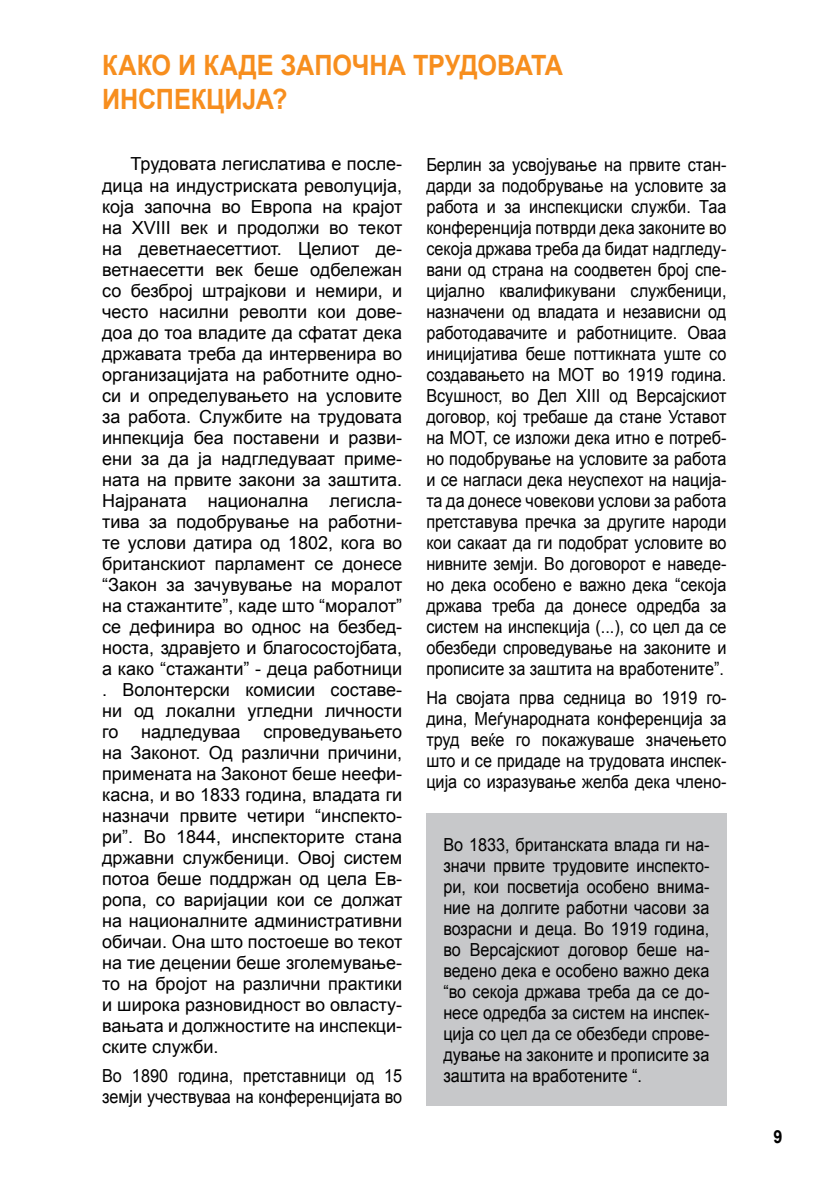
<style>
.page{position:relative;width:840px;height:1191px;background:#fff}
.page>*{position:absolute;margin:0;border:0;box-sizing:border-box;transform-origin:0 0}
.t1{font:700 28px/33.6px "Arial";letter-spacing:-.005em;color:#f78e1e;scale:.9 1}
.t2{font:18px/21px "Arial";color:#000;text-align:justify;scale:.9 1}
.t3{font:18px/21px "Arial";color:#000;text-align:justify}
.t4{font:700 18px "Arial";color:#000;scale:.9 1}
</style>
<div class="page">
<div style="left:426px;top:814px;width:300px;height:292px;background:#c7c8ca"></div>
<h1 class="t1" style="left:102px;top:50px;width:513px">Како и каде започна трудовата инспекција?</h1>
<p class="t3" style="left:102px;top:154px;width:301px;text-indent:28px">Трудовата легислатива е после&shy;дица на индустриската револуција, која започна во Европа на крајот на XVIII век и продолжи во текот на деветнаесеттиот. Целиот де&shy;ветнаесетти век беше одбележан со безброј штрајкови и немири, и често насилни револти кои дове&shy;доа до тоа владите да сфатат дека државата треба да интервенира во организацијата на работните одно&shy;си и определувањето на условите за работа. Службите на трудовата инпекција беа поставени и разви&shy;ени за да ја надгледуваат приме&shy;ната на првите закони за заштита.<br>Најраната национална легисла&shy;тива за подобрување на работни&shy;те услови датира од 1802, кога во британскиот парламент се донесе “Закон за зачувување на моралот на стажантите”, каде што “моралот” се дефинира во однос на безбед&shy;носта, здравјето и благосостојбата, а како “стажанти” - деца работници . Волонтерски комисии составе&shy;ни од локални угледни личности го</p>
<p class="t3" style="left:102px;top:721px;width:301px;text-indent:161px">спроведувањето на Законот. Од различни причини, примената на Законот беше неефи&shy;касна, и во 1833 година, владата ги назначи првите четири “инспекто&shy;ри”. Во 1844, инспекторите стана државни службеници. Овој систем потоа беше поддржан од цела Ев&shy;ропа, со варијации кои се должат на националните административни обичаи. Она што постоеше во текот на тие децении беше зголемување&shy;то на бројот на различни практики и широка разновидност во овласту&shy;вањата и должностите на инспекци&shy;ските служби.</p>
<p class="t2" style="left:102px;top:1065px;width:335px">Во 1890 година, претставници од 15 земји учествуваа на конференцијата во</p>
<p class="t3" style="left:141px;top:721px;width:101px">надледуваа</p>
<p class="t2" style="left:426px;top:154px;width:335px">Берлин за усвојување на првите стан&shy;дарди за подобрување на условите за работа и за инспекциски служби. Таа конференција потврди дека законите во секоја држава треба да бидат надгледу&shy;вани од страна на соодветен број спе&shy;цијално квалификувани службеници, назначени од владата и независни од работодавачите и работниците. Оваа иницијатива беше поттикната уште со создавањето на МОТ во 1919 година.<br>Всушност, во Дел XIII од Версајскиот договор, кој требаше да стане Уставот на МОТ, се изложи дека итно е потреб&shy;но подобрување на условите за работа и се нагласи дека неуспехот на нација&shy;та да донесе човекови услови за работа претставува пречка за другите народи кои сакаат да ги подобрат условите во нивните земји. Во договорот е наведе&shy;но дека особено е важно дека “секоја држава треба да донесе одредба за систем на инспекција (...), со цел да се обезбеди спроведување на законите и прописите за заштита на вработените”.</p>
<p class="t2" style="left:426px;top:688px;width:335px">На својата прва седница во 1919 го&shy;дина, Меѓународната конференција за труд веќе го покажуваше значењето што и се придаде на трудовата инспек&shy;ција со изразување желба дека члено-</p>
<p class="t2" style="left:443px;top:834px;width:297px">Во 1833, британската влада ги на&shy;значи првите трудовите инспекто&shy;ри, кои посветија особено внима&shy;ние на долгите работни часови за возрасни и деца. Во 1919 година, во Версајскиот договор беше на&shy;ведено дека е особено важно дека “во секоја држава треба да се до&shy;несе одредба за систем на инспек&shy;ција со цел да се обезбеди спрове&shy;дување на законите и прописите за заштита на вработените “.</p>
<p class="t4" style="left:772px;top:1125px;width:12px">9</p>
</div>
